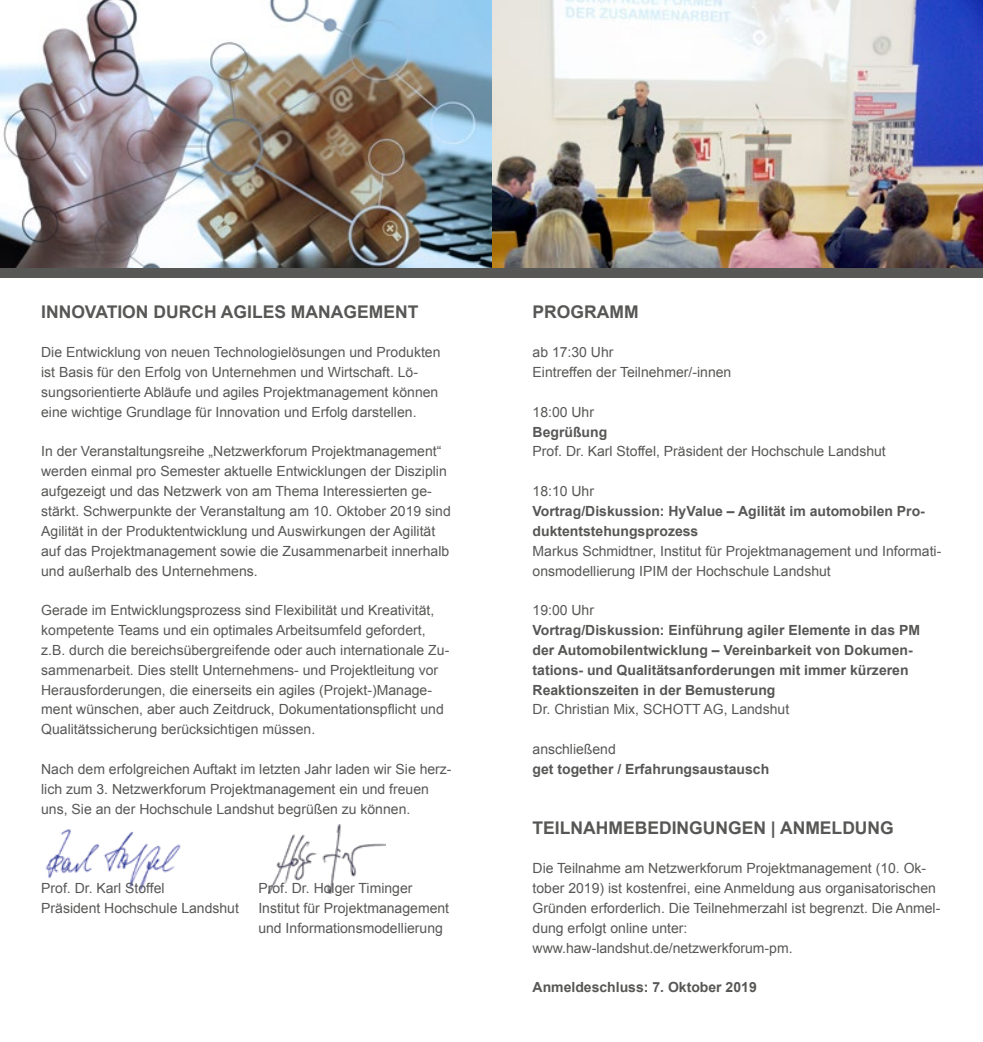
<style>
.page{position:relative;width:983px;height:1042px;background:#fff}
.page>*{position:absolute;margin:0;border:0;box-sizing:border-box;transform-origin:0 0}
.t1{font:700 17.5px "Arial";color:#575756}
.t2{font:14px/19.8px "Arial";color:#575756}
.t3{font:700 14px/19.8px "Arial";color:#575756}
</style>
<div class="page">
<img style="left:269px;top:825px;width:116px;height:68px">
<img style="left:45px;top:829px;width:136px;height:62px">
<img style="left:0;top:0;width:982px;height:268px">
<div style="left:0;top:268px;width:982px;height:10px;background:#575756"></div>
<p class="t1" style="left:41px;top:300px;width:378px">INNOVATION DURCH AGILES MANAGEMENT</p>
<p class="t2" style="left:41px;top:343px;width:400px">Die Entwicklung von neuen Technologielösungen und Produkten ist Basis für den Erfolg von Unternehmen und Wirtschaft. Lö&shy;sungsorientierte Abläufe und agiles Projektmanagement können eine wichtige Grundlage für Innovation und Erfolg darstellen.</p>
<p class="t2" style="left:41px;top:442px;width:411px">In der Veranstaltungsreihe „Netzwerkforum Projektmanagement“ werden einmal pro Semester aktuelle Entwicklungen der Disziplin aufgezeigt und das Netzwerk von am Thema Interessierten ge&shy;stärkt. Schwerpunkte der Veranstaltung am 10. Oktober 2019 sind Agilität in der Produktentwicklung und Auswirkungen der Agilität auf das Projektmanagement sowie die Zusammenarbeit innerhalb und außerhalb des Unternehmens.</p>
<p class="t2" style="left:41px;top:600px;width:409px">Gerade im Entwicklungsprozess sind Flexibilität und Kreativität, kompetente Teams und ein optimales Arbeitsumfeld gefordert, z.B. durch die bereichsübergreifende oder auch internationale Zu&shy;sammenarbeit. Dies stellt Unternehmens- und Projektleitung vor Herausforderungen, die einerseits ein agiles (Projekt-)Manage&shy;ment wünschen, aber auch Zeitdruck, Dokumentationspflicht und Qualitätssicherung berücksichtigen müssen.</p>
<p class="t2" style="left:41px;top:759px;width:412px">Nach dem erfolgreichen Auftakt im letzten Jahr laden wir Sie herz&shy;lich zum 3. Netzwerkforum Projektmanagement ein und freuen uns, Sie an der Hochschule Landshut begrüßen zu können.</p>
<p class="t2" style="left:41px;top:878px;width:125px">Prof. Dr. Karl Stoffel</p>
<p class="t2" style="left:258px;top:878px;width:156px">Prof. Dr. Holger Timinger</p>
<p class="t2" style="left:41px;top:898px;width:199px">Präsident Hochschule Landshut</p>
<p class="t2" style="left:258px;top:898px;width:192px">Institut für Projektmanagement und Informationsmodellierung</p>
<p class="t1" style="left:532px;top:300px;width:107px">PROGRAMM</p>
<p class="t2" style="left:532px;top:343px;width:200px">ab 17:30 Uhr<br>Eintreffen der Teilnehmer/-innen</p>
<p class="t2" style="left:532px;top:402px;width:63px">18:00 Uhr</p>
<p class="t3" style="left:532px;top:422px;width:76px">Begrüßung</p>
<p class="t2" style="left:532px;top:442px;width:355px">Prof. Dr. Karl Stoffel, Präsident der Hochschule Landshut</p>
<p class="t2" style="left:532px;top:481px;width:63px">18:10 Uhr</p>
<p class="t3" style="left:532px;top:502px;width:394px">Vortrag/Diskussion: HyValue – Agilität im automobilen Pro&shy;duktentstehungsprozess</p>
<p class="t2" style="left:532px;top:541px;width:410px">Markus Schmidtner, Institut für Projektmanagement und Informati&shy;onsmodellierung IPIM der Hochschule Landshut</p>
<p class="t2" style="left:532px;top:600px;width:63px">19:00 Uhr</p>
<p class="t3" style="left:532px;top:621px;width:389px">Vortrag/Diskussion: Einführung agiler Elemente in das PM der Automobilentwicklung – Vereinbarkeit von Dokumen&shy;tations- und Qualitätsanforderungen mit immer kürzeren Reaktionszeiten in der Bemusterung</p>
<p class="t2" style="left:532px;top:700px;width:258px">Dr. Christian Mix, SCHOTT AG, Landshut</p>
<p class="t2" style="left:532px;top:739px;width:85px">anschließend</p>
<p class="t3" style="left:532px;top:759px;width:238px">get together / Erfahrungsaustausch</p>
<p class="t1" style="left:532px;top:816px;width:363px">TEILNAHMEBEDINGUNGEN | ANMELDUNG</p>
<p class="t2" style="left:532px;top:858px;width:409px">Die Teilnahme am Netzwerkforum Projektmanagement (10. Ok&shy;tober 2019) ist kostenfrei, eine Anmeldung aus organisatorischen Gründen erforderlich. Die Teilnehmerzahl ist begrenzt. Die Anmel&shy;dung erfolgt online unter: www.haw-landshut.de/netzwerkforum-pm.</p>
<p class="t3" style="left:532px;top:978px;width:226px">Anmeldeschluss: 7. Oktober 2019</p>
</div>
